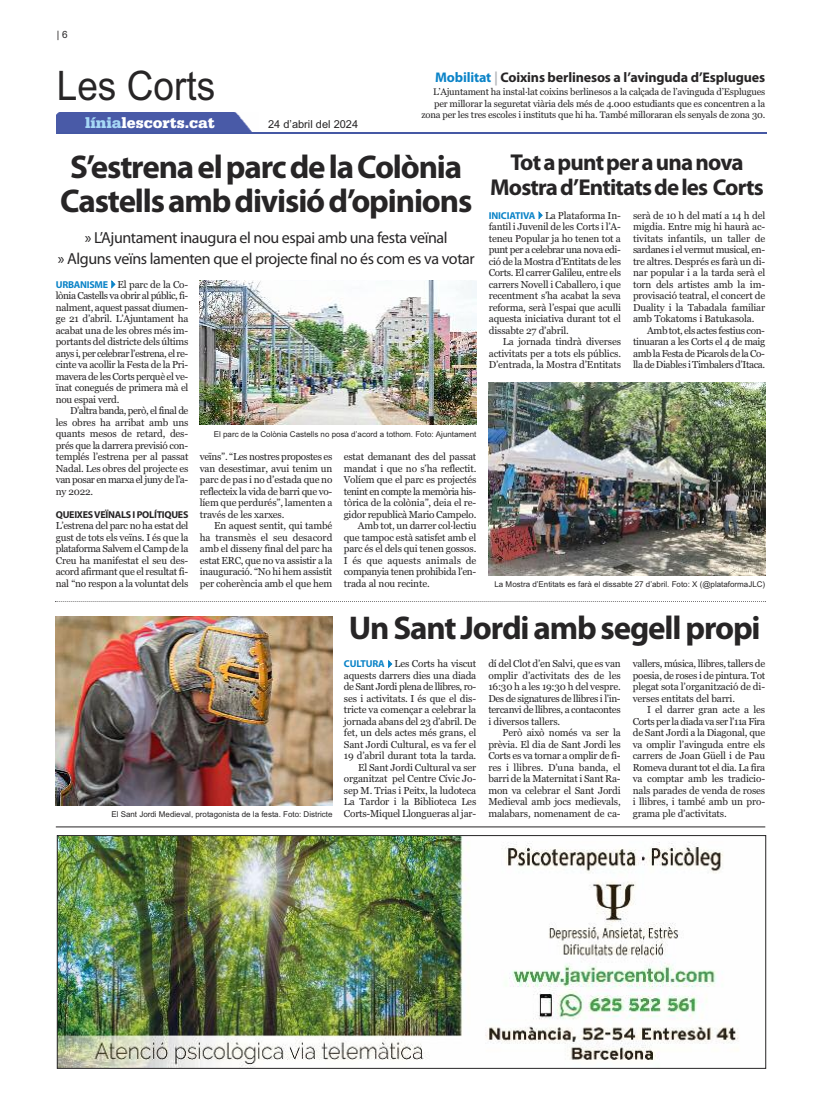
<style>
.page{position:relative;width:823px;height:1106px;background:#fff}
.page>*{position:absolute;margin:0;border:0;box-sizing:border-box;transform-origin:0 0}
.t1{font:40.7px "Arial";color:#272526;scale:.91 1}
.t2{font:700 33px/34.5px "Myriad Pro";letter-spacing:-.035em;color:#272526;text-align:center}
.t3{font:700 23px/25px "Myriad Pro";letter-spacing:-.035em;color:#272526;text-align:center}
.t4{font:16px/21px "Myriad Pro";letter-spacing:-.025em;color:#272526;text-align:center}
.t5{font:900 16px "Serifa";color:#fff}
.t6{font:700 14px "Myriad Pro";letter-spacing:-.01em;color:#272526}
.t7{font:11px "Arial";color:#272526}
.t8{font:10px/11.5px "Georgia";letter-spacing:-.015em;color:#272526;text-align:justify}
.t9{font:10px "Georgia";letter-spacing:-.035em;color:#272526}
.t10{font:10px "Georgia";letter-spacing:-.045em;color:#272526}
.t11{font:700 10px "Myriad Pro";letter-spacing:-.025em;color:#272526}
.t12{font:10px "Georgia";letter-spacing:.005em;color:#272526}
.t13{font:10px "Arial";color:#272526}
.t14{font:9.5px/11.4px "Georgia";letter-spacing:-.02em;color:#272526;text-align:right}
.t15{font:8px "Arial";color:#272526}
.s1{color:#a6d8f6}
.s2{color:#0c84c8}
.s3{color:#b8babd}
.s4{font-family:"Myriad Pro";font-weight:700;color:#0c84c8}
</style>
<div class="page">
<div style="left:57px;top:112px;width:195px;height:20px;background:#495aa7"></div>
<hr style="left:57px;top:132px;width:708px;height:2px;background:#4558a4">
<hr style="left:56px;top:826px;width:708px;height:1px;background:#272526">
<img style="left:59px;top:837px;width:680px;height:229px">
<div style="left:57px;top:835px;width:708px;height:233px;border:1px solid #272526"></div>
<img style="left:199px;top:280px;width:277px;height:144px">
<svg style="left:55px;top:601px;width:710px;height:1px"></svg>
<img style="left:56px;top:616px;width:276px;height:189px">
<img style="left:488px;top:383px;width:276px;height:192px">
<p class="t13" style="left:57px;top:29px;width:12px">| 6</p>
<h1 class="t1" style="left:57px;top:62px;width:175px">Les Corts</h1>
<h3 class="t5" style="left:85px;top:113px;width:131px"><span class="s1">línia</span>lescorts.cat</h3>
<p class="t7" style="left:268px;top:118px;width:91px">24 d’abril del 2024</p>
<h3 class="t6" style="left:435px;top:72px;width:331px"><span class="s2">Mobilitat</span> <span class="s3">|</span> Coixins berlinesos a l’avinguda d’Esplugues</h3>
<p class="t14" style="left:421px;top:86px;width:345px">L’Ajuntament ha instal·lat coixins berlinesos a la calçada de l’avinguda d’Esplugues per millorar la seguretat viària dels més de 4.000 estudiants que es concentren a la zona per les tres escoles i instituts que hi ha. També milloraran els senyals de zona 30.</p>
<h3 class="t3" style="left:490px;top:151px;width:275px">Totapuntperaunanova<br>Mostrad’Entitatsdeles Corts</h3>
<p class="t8" style="left:488px;top:209px;width:134px"><span class="s4">INICIATIVA</span><span class="s2">✔</span>La Plataforma In&shy;fantil i Juvenil de les Corts i l’A&shy;teneu Popular ja ho tenen tot a punt per a celebrar una nova edi&shy;ció de la Mostra d’Entitats de les Corts. El carrer Galileu, entre els carrers Novell i Caballero, i que recentment s’ha acabat la seva reforma, serà l’espai que aculli aquesta iniciativa durant tot el dissabte 27 d’abril.</p>
<p class="t8" style="left:488px;top:336px;width:134px;text-indent:14px">La jornada tindrà diverses activitats per a tots els públics.<br>D’entrada, la Mostra d’Entitats</p>
<h2 class="t2" style="left:60px;top:152px;width:413px">S’estrenaelparcdelaColònia<br>Castellsambdivisiód’opinions</h2>
<h3 class="t4" style="left:58px;top:228px;width:418px">» L’Ajuntament inaugura el nou espai amb una festa veïnal<br>» Alguns veïns lamenten que el projecte final no és com es va votar</h3>
<p class="t8" style="left:632px;top:209px;width:134px">serà de 10 h del matí a 14 h del migdia. Entre mig hi haurà ac&shy;tivitats infantils, un taller de sardanes i el vermut musical, en&shy;tre altres. Després es farà un di&shy;nar popular i a la tarda serà el torn dels artistes amb la im&shy;provisació teatral, el concert de Duality i la Tabadala familiar amb Tokatoms i Batukasola.</p>
<p class="t8" style="left:632px;top:324px;width:134px;text-indent:14px">Amb tot, els actes festius con&shy;tinuaran a les Corts el 4 de maig amb la Festa de Picarols de la Co&shy;lla de Diables i Timbalers d’Itaca.</p>
<p class="t8" style="left:56px;top:278px;width:134px"><span class="s4">URBANISME</span><span class="s2">✔</span>El parc de la Co&shy;lònia Castells va obrir al públic, fi&shy;nalment, aquest passat diumen&shy;ge 21 d’abril. L’Ajuntament ha acabat una de les obres més im&shy;portants del districte dels últims anys i, per celebrar l’estrena, el re&shy;cinte va acollir la Festa de la Pri&shy;mavera de les Corts perquè el ve&shy;ïnat conegués de primera mà el nou espai verd.</p>
<p class="t8" style="left:56px;top:405px;width:134px;text-indent:14px">D’altra banda, però, el final de les obres ha arribat amb uns quants mesos de retard, des&shy;prés que la darrera previsió con&shy;templés l’estrena per al passat Nadal. Les obres del projecte es van posar en marxa el juny de l’a&shy;ny 2022.</p>
<p class="t11" style="left:56px;top:510px;width:134px">QUEIXESVEÏNALS I POLÍTIQUES</p>
<p class="t8" style="left:56px;top:520px;width:134px">L’estrena del parc no ha estat del gust de tots els veïns. I és que la plataforma Salvem el Camp de la Creu ha manifestat el seu des&shy;acord afirmant que el resultat fi&shy;nal “no respon a la voluntat dels</p>
<p class="t15" style="left:214px;top:430px;width:264px">El parc de la Colònia Castells no posa d’acord a tothom. Foto: Ajuntament</p>
<p class="t8" style="left:343px;top:451px;width:134px">estat demanant des del passat</p>
<p class="t8" style="left:343px;top:462px;width:134px">mandat i que no s’ha reflectit.</p>
<p class="t8" style="left:343px;top:474px;width:134px">Volíem que el parc es projectés</p>
<p class="t10" style="left:343px;top:485px;width:134px">tenint en compte la memòria his-</p>
<p class="t8" style="left:343px;top:497px;width:134px">tòrica de la colònia”, deia el re-</p>
<p class="t8" style="left:343px;top:508px;width:134px">gidor republicà Mario Campelo.</p>
<p class="t8" style="left:358px;top:520px;width:120px">Amb tot, un darrer col·lectiu</p>
<p class="t8" style="left:343px;top:531px;width:134px">que tampoc està satisfet amb el</p>
<p class="t8" style="left:343px;top:543px;width:134px">parc és el dels qui tenen gossos.</p>
<p class="t12" style="left:343px;top:554px;width:134px">I és que aquests animals de</p>
<p class="t9" style="left:343px;top:566px;width:134px">companyia tenen prohibida l’en-</p>
<p class="t8" style="left:343px;top:577px;width:87px">trada al nou recinte.</p>
<p class="t8" style="left:200px;top:451px;width:134px">veïns”. “Les nostres propostes es van desestimar, avui tenim un parc de pas i no d’estada que no reflecteix la vida de barri que vo&shy;líem que perdurés”, lamenten a través de les xarxes.</p>
<p class="t8" style="left:200px;top:520px;width:134px;text-indent:14px">En aquest sentit, qui també ha transmès el seu desacord amb el disseny final del parc ha estat ERC, que no va assistir a la inauguració. “No hi hem assistit per coherència amb el que hem</p>
<p class="t15" style="left:494px;top:579px;width:272px">La Mostra d’Entitats es farà el dissabte 27 d’abril. Foto: X (@plataformaJLC)</p>
<h2 class="t2" style="left:348px;top:613px;width:413px">UnSant Jordiambsegellpropi</h2>
<p class="t15" style="left:111px;top:809px;width:222px">El Sant Jordi Medieval, protagonista de la festa. Foto: Districte</p>
<p class="t8" style="left:344px;top:658px;width:134px;text-align:right"><span class="s4">CULTURA</span><span class="s2">✔</span>Les Corts ha viscut aquests darrers dies una diada de Sant Jordi plena de llibres, ro&shy;ses i activitats. I és que el dis&shy;tricte va començar a celebrar la jornada abans del 23 d’abril. De fet, un dels actes més grans, el<br>Sant Jordi Cultural, es va fer el<br>19 d’abril durant tota la tarda.<br>El Sant Jordi Cultural va ser organitzat pel Centre Cívic Jo&shy;sep M. Trias i Peitx, la ludoteca<br>La Tardor i la Biblioteca Les<br>Corts-Miquel Llongueras al jar-</p>
<p class="t8" style="left:488px;top:658px;width:134px">dí del Clot d’en Salvi, que es van omplir d’activitats des de les 16:30 h a les 19:30 h del vespre.<br>Des de signatures de llibres i l’in&shy;tercanvi de llibres, a contacontes i diversos tallers.</p>
<p class="t8" style="left:488px;top:727px;width:134px;text-indent:14px">Però això només va ser la prèvia. El dia de Sant Jordi les Corts es va tornar a omplir de fi&shy;res i llibres. D’una banda, el barri de la Maternitat i Sant Ra&shy;mon va celebrar el Sant Jordi Medieval amb jocs medievals, malabars, nomenament de ca-</p>
<p class="t8" style="left:632px;top:658px;width:134px">vallers, música, llibres, tallers de poesia, de roses i de pintura. Tot plegat sota l’organització de di&shy;verses entitats del barri.</p>
<p class="t8" style="left:632px;top:704px;width:134px;text-indent:14px">I el darrer gran acte a les Corts per la diada va ser l’11a Fira de Sant Jordi a la Diagonal, que va omplir l’avinguda entre els carrers de Joan Güell i de Pau Romeva durant tot el dia. La fira va comptar amb les tradicio&shy;nals parades de venda de roses i llibres, i també amb un pro&shy;grama ple d’activitats.</p>
</div>
